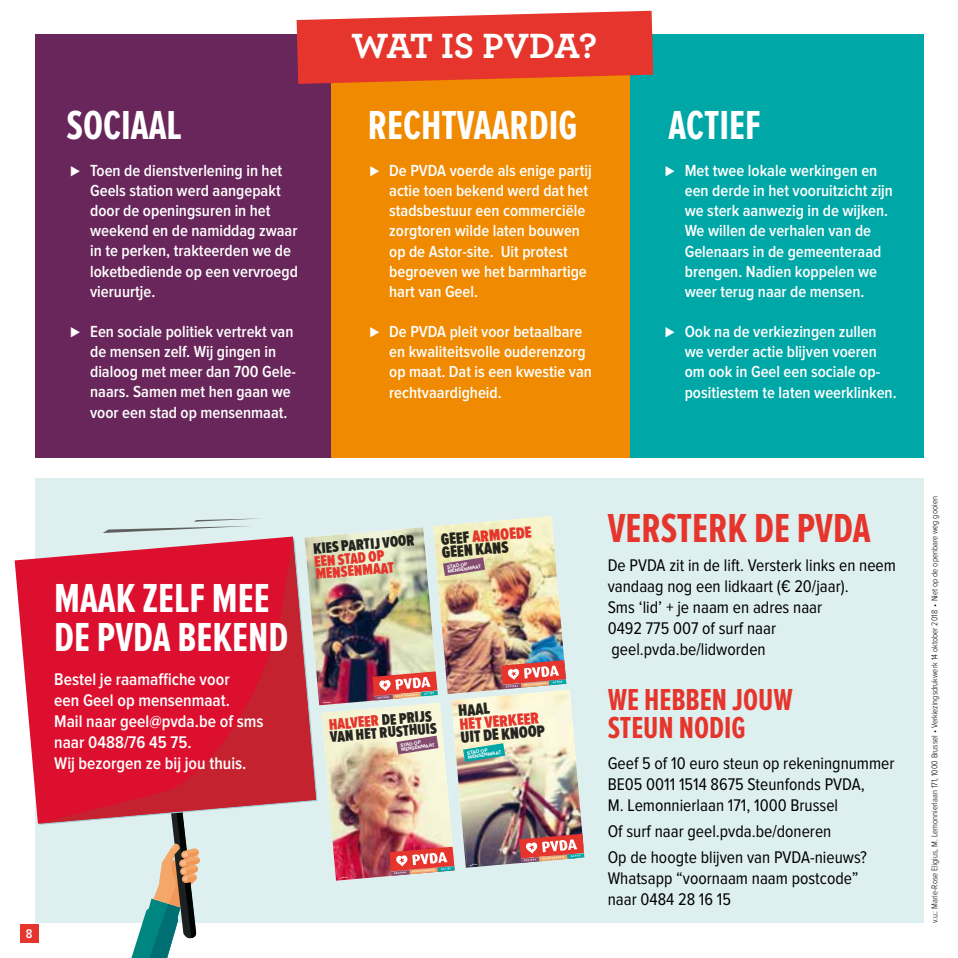
<style>
.page{position:relative;width:958px;height:958px;background:#fff}
.page>*{position:absolute;margin:0;border:0;box-sizing:border-box;transform-origin:0 0}
.t1{font:700 42px/38.5px "Proxima Nova Ex Cn";color:#fff}
.t2{font:700 42px "Proxima Nova Ex Cn";color:#e5352c}
.t3{font:700 36.75px "Archer Pro";letter-spacing:-.01em;color:#fff}
.t4{font:700 31.5px/28px "Proxima Nova Ex Cn";color:#e5352c}
.t5{font:17.5px/21px "Proxima Nova Cond";color:#000}
.t6{font:600 17.5px/21px "Proxima Nova Cond";color:#fff}
.t7{font:900 16.8px/26.8px "Proxima Nova Ex Cn";color:#000}
.t8{font:900 16.8px "Proxima Nova Ex Cn";color:#e5352c}
.t9{font:600 16.62px/20.1px "Proxima Nova Cond";color:#fff}
.t10{font:900 15.92px/12.4px "Proxima Nova Ex Cn";color:#000}
.t11{font:900 15.75px/12.6px "Proxima Nova Ex Cn";color:#e5352c}
.t12{font:900 15.75px "Proxima Nova Ex Cn";color:#000}
.t13{font:600 13.12px "Proxima Nova Cond";color:#fff}
.t14{font:300 8.75px "Proxima Nova Cond";color:#000}
.t15{font:700 4.9px/4.5px "Proxima Nova";color:#fff}
.t16{font:700 1.93px "Proxima Nova";color:#fff}
.s1{font-weight:400}
.s2{color:#e5352c}
</style>
<div class="page">
<div style="left:35px;top:35px;width:296px;height:423px;background:#69265a"></div>
<div style="left:331px;top:27px;width:299px;height:431px;background:#f08a00"></div>
<div style="left:630px;top:35px;width:293px;height:423px;background:#00a7a7"></div>
<svg style="left:296px;top:11px;width:357px;height:73px;background:#e44637"></svg>
<div style="left:35px;top:478px;width:888px;height:445px;background:#ddefee"></div>
<svg style="left:131px;top:824px;width:69px;height:133px"></svg>
<svg style="left:15px;top:558px;width:23px;height:265px"></svg>
<svg style="left:38px;top:536px;width:266px;height:287px;background:#d7223c"></svg>
<svg style="left:103px;top:518px;width:157px;height:15px"></svg>
<img style="left:304px;top:516px;width:281px;height:364px">
<div style="left:20px;top:924px;width:19px;height:18px;background:#e5352c"></div>
<h2 class="t3" style="left:351px;top:17px;width:248px">WAT IS PVDA?</h2>
<h1 class="t1" style="left:67px;top:108px;width:117px">SOCIAAL</h1>
<h1 class="t1" style="left:368px;top:108px;width:211px">RECHTVAARDIG</h1>
<h1 class="t1" style="left:668px;top:108px;width:94px">ACTIEF</h1>
<p class="t9" style="left:90px;top:161px;width:209px;text-indent:-20px"><span class="s1">⊲</span> Toen de dienstverlening in het<br>Geels station werd aangepakt door de openingsuren in het weekend en de namiddag zwaar in te perken, trakteerden we de loketbediende op een vervroegd vieruurtje.</p>
<p class="t9" style="left:90px;top:322px;width:207px;text-indent:-20px"><span class="s1">⊲</span> Een sociale politiek vertrekt van de mensen zelf. Wij gingen in dialoog met meer dan 700 Gele&shy;naars. Samen met hen gaan we voor een stad op mensenmaat.</p>
<p class="t9" style="left:389px;top:161px;width:204px;text-indent:60px">voerde als enige partij actie toen bekend werd dat het stadsbestuur een commerciële zorgtoren wilde laten bouwen op de Astor-site. Uit protest begroeven we het barmhartige hart van Geel.</p>
<p class="t9" style="left:369px;top:322px;width:51px"><span class="s1">⊲</span> De PVDA</p>
<p class="t9" style="left:369px;top:161px;width:51px"><span class="s1">⊲</span> De PVDA</p>
<p class="t9" style="left:684px;top:161px;width:210px;text-indent:-20px"><span class="s1">⊲</span> Met twee lokale werkingen en een derde in het vooruitzicht zijn we sterk aanwezig in de wijken.<br>We willen de verhalen van de<br>Gelenaars in de gemeenteraad brengen. Nadien koppelen we weer terug naar de mensen.</p>
<p class="t9" style="left:684px;top:322px;width:213px;text-indent:-20px"><span class="s1">⊲</span> Ook na de verkiezingen zullen we verder actie blijven voeren om ook in Geel een sociale op&shy;positiestem te laten weerklinken.</p>
<p class="t9" style="left:389px;top:322px;width:204px;text-indent:60px">pleit voor betaalbare en kwaliteitsvolle ouderenzorg op maat. Dat is een kwestie van rechtvaardigheid.</p>
<h1 class="t1" style="left:54px;top:580px;width:236px">MAAK ZELF MEE<br>DE PVDA BEKEND</h1>
<p class="t6" style="left:54px;top:669px;width:211px">Bestel je raamaffiche voor<br>een Geel op mensenmaat.<br>Mail naar geel@pvda.be of sms naar 0488/76 45 75.<br>Wij bezorgen ze bij jou thuis.</p>
<p class="t12" style="left:313px;top:541px;width:103px;rotate:-5deg">KIES PARTIJ VOOR</p>
<p class="t11" style="left:314px;top:555px;width:80px;rotate:-5deg">EEN STAD OP<br>MENSENMAAT</p>
<p class="t7" style="left:440px;top:534px;width:92px;line-height:13px;rotate:-5deg">GEEF <span class="s2">ARMOEDE<br></span>GEEN KANS</p>
<p class="t15" style="left:446px;top:565px;width:35px;rotate:-9deg">STAD OP<br>MENSENMAAT</p>
<p class="t16" style="left:452px;top:690px;width:9px;rotate:-5deg">pvda.be</p>
<p class="t16" style="left:323px;top:701px;width:9px;rotate:-5deg">pvda.be</p>
<p class="t10" style="left:328px;top:719px;width:109px;rotate:-5deg"><span class="s2">HALVEER</span> DE PRIJS<br>VAN HET RUSTHUIS</p>
<p class="t15" style="left:400px;top:743px;width:35px;rotate:-9deg">STAD OP<br>MENSENMAAT</p>
<p class="t7" style="left:457px;top:698px;width:86px;rotate:-5deg">HAAL<br>UIT DE KNOOP</p>
<p class="t8" style="left:459px;top:716px;width:81px;rotate:-5deg">HET VERKEER</p>
<p class="t15" style="left:467px;top:750px;width:35px;rotate:-9deg">STAD OP<br>MENSENMAAT</p>
<p class="t13" style="left:26px;top:927px;width:8px">8</p>
<p class="t16" style="left:340px;top:876px;width:9px;rotate:-5deg">pvda.be</p>
<p class="t16" style="left:470px;top:863px;width:9px;rotate:-5deg">pvda.be</p>
<h1 class="t2" style="left:607px;top:508px;width:264px">VERSTERK DE PVDA</h1>
<p class="t5" style="left:607px;top:555px;width:290px">De PVDA zit in de lift. Versterk links en neem vandaag nog een lidkaart (€ 20/jaar).<br>Sms ‘lid’ + je naam en adres naar<br>0492 775 007 of surf naar geel.pvda.be/lidworden</p>
<h3 class="t4" style="left:607px;top:686px;width:186px">WE HEBBEN JOUW<br>STEUN NODIG</h3>
<p class="t5" style="left:607px;top:752px;width:288px">Geef 5 of 10 euro steun op rekeningnummer<br>BE05 0011 1514 8675 Steunfonds PVDA,<br>M. Lemonnierlaan 171, 1000 Brussel</p>
<p class="t5" style="left:607px;top:818px;width:261px;line-height:25.9px">Of surf naar geel.pvda.be/doneren<br>Op de hoogte blijven van PVDA-nieuws?</p>
<p class="t5" style="left:607px;top:867px;width:252px">Whatsapp “voornaam naam postcode” naar 0484 28 16 15</p>
<p class="t14" style="left:929px;top:923px;width:428px;rotate:-90deg">v.u.: Marie-Rose Eligius, M. Lemonnierlaan 171, 1000 Brussel • Verkiezingsdrukwerk 14 oktober 2018 • Niet op de openbare weg gooien</p>
</div>
